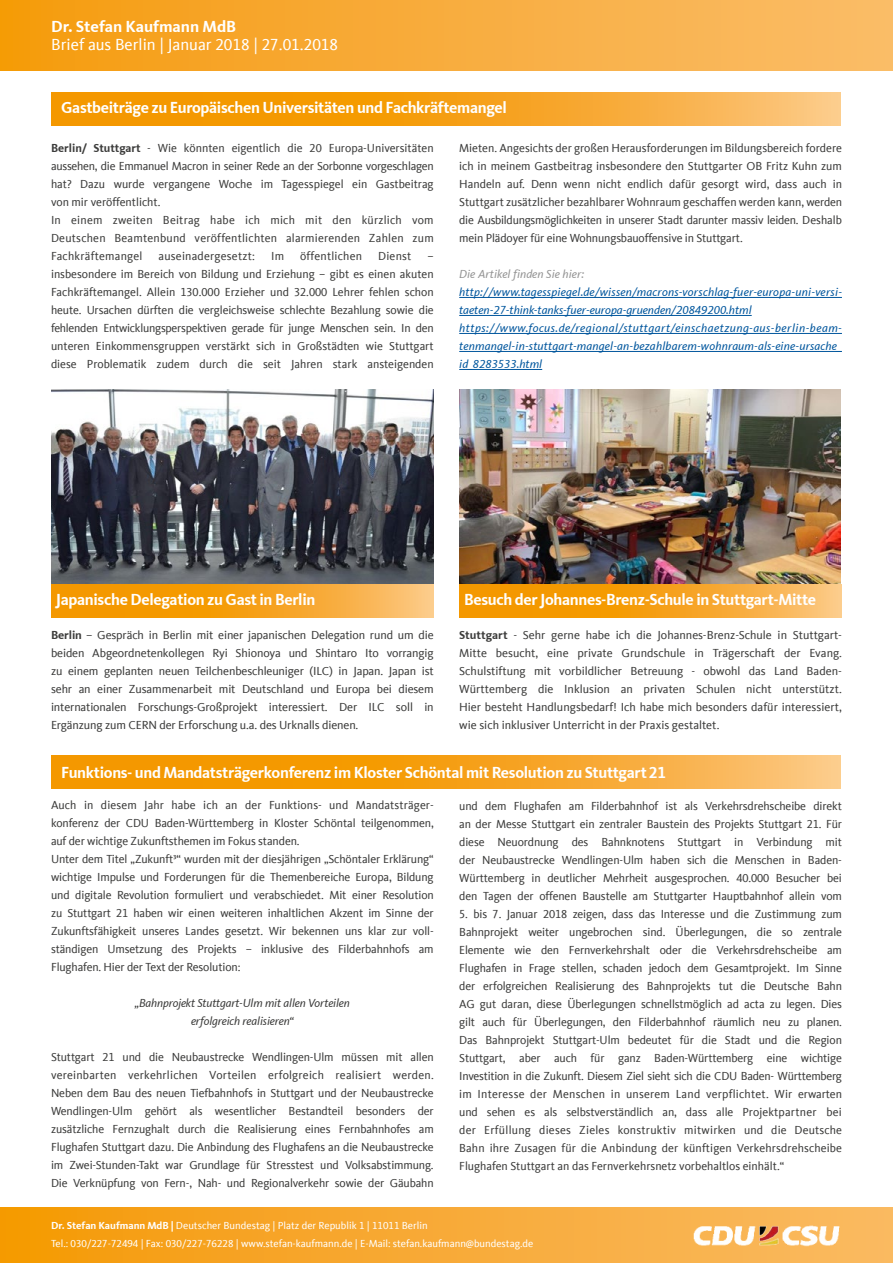
<style>
.page{position:relative;width:893px;height:1263px;background:#fff}
.page>*{position:absolute;margin:0;border:0;box-sizing:border-box;transform-origin:0 0}
.t1{font:700 16.5px "CDU Kievit Tab";letter-spacing:-.02em;color:#fff}
.t2{font:16.5px "CDU Kievit Tab";color:#fff}
.t3{font:700 16.5px "CDU Kievit Tab";color:#fff}
.t4{font:12px/18px "CDU Kievit Tab";letter-spacing:-.01em;color:#3c3c3b;text-align:justify}
.t5{font:italic 12px/18px "CDU Kievit Tab";letter-spacing:.015em;color:#00569d}
.t6{font:italic 12px/18px "CDU Kievit Tab";letter-spacing:-.01em;color:#3c3c3b;text-align:center}
.t7{font:12px "CDU Kievit Tab";letter-spacing:.02em;color:#3c3c3b}
.t8{font:italic 12px "CDU Kievit Tab";color:#949494}
.t9{font:10.5px/18px "CDU Kievit Tab";color:#fff}
.s1{font-weight:700}
</style>
<div class="page">
<div style="left:0;top:0;width:893px;height:70px;background:linear-gradient(to right,#f59c0e,#fbbd6a)"></div>
<div style="left:0;top:1208px;width:893px;height:55px;background:linear-gradient(to right,#f59a07,#faba65)"></div>
<img style="left:691px;top:1224px;width:151px;height:23px">
<img style="left:51px;top:390px;width:383px;height:194px">
<svg style="left:51px;top:93px;width:789px;height:33px;background:#f6a524"></svg>
<svg style="left:51px;top:756px;width:789px;height:33px;background:#f6a524"></svg>
<hr style="left:459px;top:297px;width:383px;height:1px;background:#00569d">
<hr style="left:459px;top:315px;width:293px;height:1px;background:#00569d">
<hr style="left:459px;top:333px;width:383px;height:1px;background:#00569d">
<hr style="left:459px;top:351px;width:383px;height:1px;background:#00569d">
<hr style="left:459px;top:369px;width:83px;height:1px;background:#00569d">
<svg style="left:51px;top:584px;width:383px;height:33px;background:#f6a524"></svg>
<img style="left:459px;top:390px;width:381px;height:194px">
<svg style="left:459px;top:584px;width:383px;height:33px;background:#f6a524"></svg>
<h1 class="t3" style="left:51px;top:17px;width:187px">Dr. Stefan Kaufmann MdB</h1>
<h1 class="t2" style="left:51px;top:35px;width:289px">Brief aus Berlin | Januar 2018 | 27.01.2018</h1>
<h1 class="t1" style="left:61px;top:98px;width:447px">Gastbeiträge zu Europäischen Universitäten und Fachkräftemangel</h1>
<p class="t4" style="left:51px;top:139px;width:384px;text-align:left"><span class="s1">Berlin/ Stuttgart</span> - Wie könnten eigentlich die 20 Europa-Universitäten aussehen, die Emmanuel Macron in seiner Rede an der Sorbonne vorgeschlagen hat? Dazu wurde vergangene Woche im Tagesspiegel ein Gastbeitrag von mir veröffentlicht.<br>In einem zweiten Beitrag habe ich mich mit den kürzlich vom Deutschen Beamtenbund veröffentlichten alarmierenden Zahlen zum Fachkräftemangel</p>
<p class="t7" style="left:159px;top:249px;width:98px">auseinadergesetzt:</p>
<p class="t4" style="left:271px;top:247px;width:15px">Im</p>
<p class="t7" style="left:300px;top:249px;width:64px">öffentlichen</p>
<p class="t4" style="left:378px;top:247px;width:35px">Dienst</p>
<p class="t4" style="left:51px;top:247px;width:384px;text-indent:376px">– insbesondere im Bereich von Bildung und Erziehung – gibt es einen akuten Fachkräftemangel. Allein 130.000 Erzieher und 32.000 Lehrer fehlen schon heute. Ursachen dürften die vergleichsweise schlechte Bezahlung sowie die fehlenden Entwicklungsperspektiven gerade für junge Menschen sein. In den unteren Einkommensgruppen verstärkt sich in Großstädten wie Stuttgart diese Problematik zudem durch die seit Jahren stark ansteigenden</p>
<p class="t4" style="left:459px;top:139px;width:384px">Mieten. Angesichts der großen Herausforderungen im Bildungsbereich fordere ich in meinem Gastbeitrag insbesondere den Stuttgarter OB Fritz Kuhn zum Handeln auf. Denn wenn nicht endlich dafür gesorgt wird, dass auch in Stuttgart zusätzlicher bezahlbarer Wohnraum geschaffen werden kann, werden die Ausbildungsmöglichkeiten in unserer Stadt darunter massiv leiden. Deshalb mein Plädoyer für eine Wohnungsbauoffensive in Stuttgart.</p>
<p class="t8" style="left:459px;top:267px;width:126px">Die Artikel finden Sie hier:</p>
<p class="t5" style="left:459px;top:283px;width:384px">http://www.tagesspiegel.de/wissen/macrons-vorschlag-fuer-europa-uni-versi&shy;taeten-27-think-tanks-fuer-europa-gruenden/20849200.html https://www.focus.de/regional/stuttgart/einschaetzung-aus-berlin-beam&shy;tenmangel-in-stuttgart-mangel-an-bezahlbarem-wohnraum-als-eine-ursache_ id_8283533.html</p>
<h1 class="t1" style="left:56px;top:589px;width:261px">Japanische Delegation zu Gast in Berlin</h1>
<p class="t4" style="left:51px;top:626px;width:384px"><span class="s1">Berlin</span> – Gespräch in Berlin mit einer japanischen Delegation rund um die beiden Abgeordnetenkollegen Ryi Shionoya und Shintaro Ito vorrangig zu einem geplanten neuen Teilchenbeschleuniger (ILC) in Japan. Japan ist sehr an einer Zusammenarbeit mit Deutschland und Europa bei diesem internationalen Forschungs-Großprojekt interessiert. Der ILC soll in Ergänzung zum CERN der Erforschung u.a. des Urknalls dienen.</p>
<h1 class="t1" style="left:464px;top:589px;width:353px">Besuch der Johannes-Brenz-Schule in Stuttgart-Mitte</h1>
<p class="t4" style="left:459px;top:626px;width:384px"><span class="s1">Stuttgart</span> - Sehr gerne habe ich die Johannes-Brenz-Schule in Stuttgart-Mitte besucht, eine private Grundschule in Trägerschaft der Evang.<br>Schulstiftung mit vorbildlicher Betreuung - obwohl das Land Baden-Württemberg die Inklusion an privaten Schulen nicht unterstützt.<br>Hier besteht Handlungsbedarf! Ich habe mich besonders dafür interessiert, wie sich inklusiver Unterricht in der Praxis gestaltet.</p>
<h1 class="t1" style="left:61px;top:763px;width:606px">Funktions- und Mandatsträgerkonferenz im Kloster Schöntal mit Resolution zu Stuttgart 21</h1>
<p class="t4" style="left:51px;top:796px;width:384px;text-align:left">Auch in diesem Jahr habe ich an der Funktions- und Mandatsträger&shy;konferenz der CDU Baden-Württemberg in Kloster Schöntal teilgenommen, auf der wichtige Zukunftsthemen im Fokus standen.<br>Unter dem Titel „Zukunft³“ wurden mit der diesjährigen „Schöntaler Erklärung“ wichtige Impulse und Forderungen für die Themenbereiche Europa, Bildung und digitale Revolution formuliert und verabschiedet. Mit einer Resolution zu Stuttgart 21 haben wir einen weiteren inhaltlichen Akzent im Sinne der Zukunftsfähigkeit unseres Landes gesetzt. Wir bekennen uns klar zur voll&shy;ständigen Umsetzung des Projekts – inklusive des Filderbahnhofs am Flughafen. Hier der Text der Resolution:</p>
<p class="t6" style="left:135px;top:994px;width:217px">„Bahnprojekt Stuttgart-Ulm mit allen Vorteilen erfolgreich realisieren“</p>
<p class="t4" style="left:51px;top:1048px;width:384px">Stuttgart 21 und die Neubaustrecke Wendlingen-Ulm müssen mit allen vereinbarten verkehrlichen Vorteilen erfolgreich realisiert werden.<br>Neben dem Bau des neuen Tiefbahnhofs in Stuttgart und der Neubaustrecke Wendlingen-Ulm gehört als wesentlicher Bestandteil besonders der zusätzliche Fernzughalt durch die Realisierung eines Fernbahnhofes am Flughafen Stuttgart dazu. Die Anbindung des Flughafens an die Neubaustrecke im Zwei-Stunden-Takt war Grundlage für Stresstest und Volksabstimmung.<br>Die Verknüpfung von Fern-, Nah- und Regionalverkehr sowie der Gäubahn</p>
<p class="t4" style="left:459px;top:797px;width:384px">und dem Flughafen am Filderbahnhof ist als Verkehrsdrehscheibe direkt an der Messe Stuttgart ein zentraler Baustein des Projekts Stuttgart 21. Für diese Neuordnung des Bahnknotens Stuttgart in Verbindung mit der Neubaustrecke Wendlingen-Ulm haben sich die Menschen in Baden-Württemberg in deutlicher Mehrheit ausgesprochen. 40.000 Besucher bei den Tagen der offenen Baustelle am Stuttgarter Hauptbahnhof allein vom</p>
<p class="t4" style="left:459px;top:905px;width:384px">5. bis 7. Januar 2018 zeigen, dass das Interesse und die Zustimmung zum Bahnprojekt weiter ungebrochen sind. Überlegungen, die so zentrale Elemente wie den Fernverkehrshalt oder die Verkehrsdrehscheibe am Flughafen in Frage stellen, schaden jedoch dem Gesamtprojekt. Im Sinne der erfolgreichen Realisierung des Bahnprojekts tut die Deutsche Bahn AG gut daran, diese Überlegungen schnellstmöglich ad acta zu legen. Dies gilt auch für Überlegungen, den Filderbahnhof räumlich neu zu planen.<br>Das Bahnprojekt Stuttgart-Ulm bedeutet für die Stadt und die Region Stuttgart, aber auch für ganz Baden-Württemberg eine wichtige Investition in die Zukunft. Diesem Ziel sieht sich die CDU Baden- Württemberg im Interesse der Menschen in unserem Land verpflichtet. Wir erwarten und sehen es als selbstverständlich an, dass alle Projektpartner bei der Erfüllung dieses Zieles konstruktiv mitwirken und die Deutsche Bahn ihre Zusagen für die Anbindung der künftigen Verkehrsdrehscheibe Flughafen Stuttgart an das Fernverkehrsnetz vorbehaltlos einhält.“</p>
<p class="t9" style="left:51px;top:1216px;width:484px"><span class="s1">Dr. Stefan Kaufmann MdB |</span> Deutscher Bundestag | Platz der Republik 1 | 11011 Berlin<br>Tel.: 030/227-72494 | Fax: 030/227-76228 | www.stefan-kaufmann.de | E-Mail: stefan.kaufmann@bundestag.de</p>
</div>
